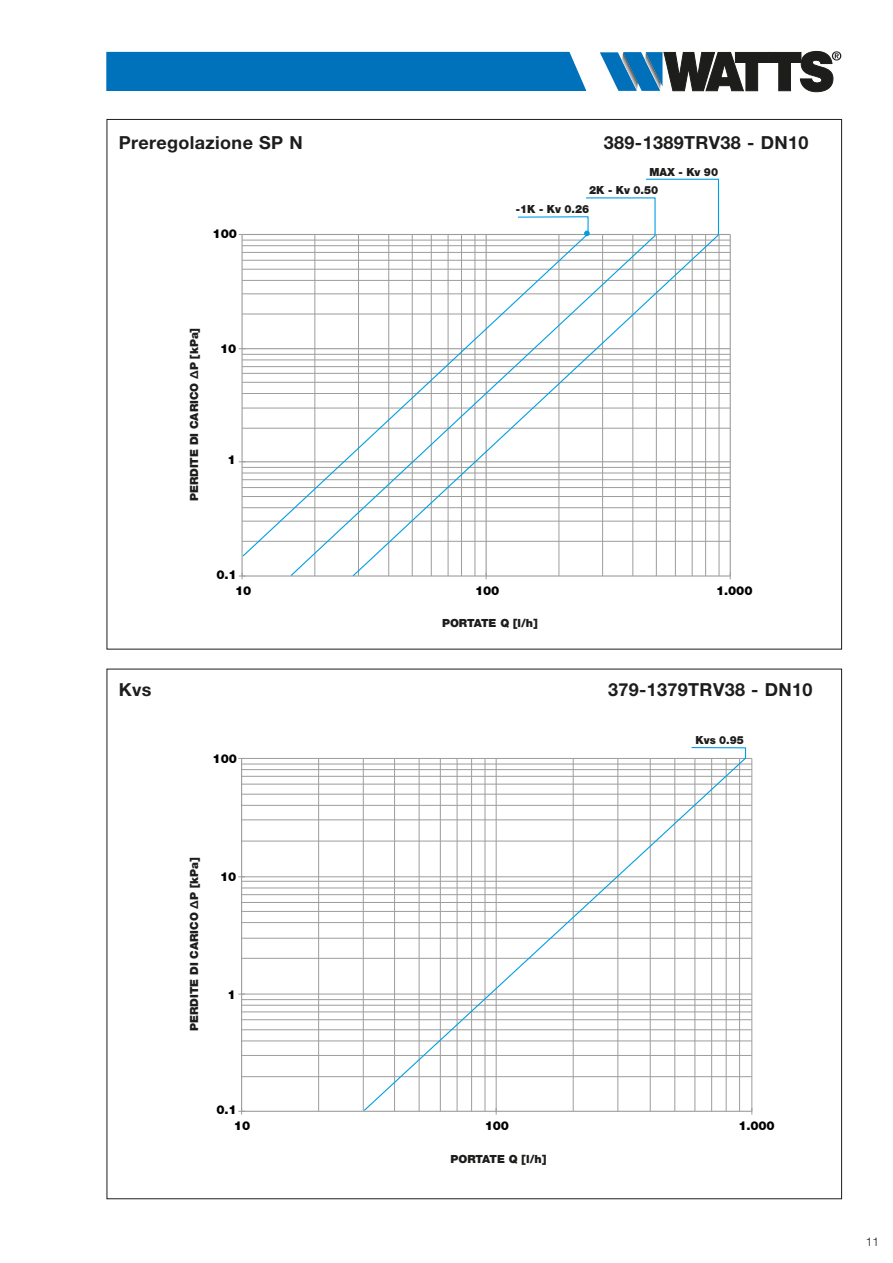
<style>
.page{position:relative;width:893px;height:1263px;background:#fff}
.page>*{position:absolute;margin:0;border:0;box-sizing:border-box;transform-origin:0 0}
.t1{font:700 18px "Helvetica Neue LT Std";letter-spacing:.02em;color:#1d1d1b}
.t2{font:900 12.3px "Helvetica Neue LT Std";letter-spacing:-.01em;color:#000101}
.t3{font:300 12px "Helvetica Neue LT Std";color:#1d1d1b}
.t4{font:900 11.25px "Helvetica Neue LT Std";color:#1d1d1b}
.t5{font:900 11.25px "Helvetica Neue LT Std";color:#1d1d1b;scale:.95 1}
.t6{font:900 11.1px "Helvetica Neue LT Std";color:#1d1d1b;scale:.95 1}
</style>
<div class="page">
<svg style="left:600px;top:51px;width:241px;height:41px"></svg>
<div style="left:106px;top:52px;width:480px;height:39px;background:#0072bb"></div>
<hr style="left:242px;top:1076px;width:510px;height:1px;background:#9d9d9c">
<hr style="left:242px;top:1055px;width:510px;height:1px;background:#9d9d9c">
<hr style="left:242px;top:1040px;width:510px;height:1px;background:#9d9d9c">
<hr style="left:242px;top:1029px;width:510px;height:1px;background:#9d9d9c">
<hr style="left:242px;top:1019px;width:510px;height:1px;background:#9d9d9c">
<hr style="left:242px;top:1011px;width:510px;height:1px;background:#9d9d9c">
<hr style="left:242px;top:1005px;width:510px;height:1px;background:#9d9d9c">
<hr style="left:242px;top:999px;width:510px;height:1px;background:#9d9d9c">
<hr style="left:242px;top:958px;width:510px;height:1px;background:#9d9d9c">
<hr style="left:242px;top:938px;width:510px;height:1px;background:#9d9d9c">
<hr style="left:242px;top:922px;width:510px;height:1px;background:#9d9d9c">
<hr style="left:242px;top:911px;width:510px;height:1px;background:#9d9d9c">
<hr style="left:242px;top:902px;width:510px;height:1px;background:#9d9d9c">
<hr style="left:242px;top:894px;width:510px;height:1px;background:#9d9d9c">
<hr style="left:242px;top:887px;width:510px;height:1px;background:#9d9d9c">
<hr style="left:242px;top:881px;width:510px;height:1px;background:#9d9d9c">
<hr style="left:242px;top:841px;width:510px;height:1px;background:#9d9d9c">
<hr style="left:242px;top:819px;width:510px;height:1px;background:#9d9d9c">
<hr style="left:242px;top:805px;width:510px;height:1px;background:#9d9d9c">
<hr style="left:242px;top:794px;width:510px;height:1px;background:#9d9d9c">
<hr style="left:242px;top:784px;width:510px;height:1px;background:#9d9d9c">
<hr style="left:242px;top:776px;width:510px;height:1px;background:#9d9d9c">
<hr style="left:242px;top:769px;width:510px;height:1px;background:#9d9d9c">
<hr style="left:242px;top:764px;width:510px;height:1px;background:#9d9d9c">
<hr style="left:242px;top:994px;width:510px;height:1px;background:#9d9d9c">
<hr style="left:242px;top:876px;width:510px;height:1px;background:#9d9d9c">
<hr style="left:242px;top:758px;width:510px;height:1px;background:#9d9d9c">
<hr style="left:318px;top:758px;width:1px;height:353px;background:#9d9d9c">
<hr style="left:751px;top:758px;width:1px;height:353px;background:#9d9d9c">
<hr style="left:241px;top:758px;width:1px;height:353px;background:#9d9d9c">
<hr style="left:242px;top:1111px;width:510px;height:1px;background:#9d9d9c">
<svg style="left:238px;top:1108px;width:7px;height:6px"></svg>
<svg style="left:363px;top:747px;width:384px;height:365px"></svg>
<hr style="left:242px;top:541px;width:488px;height:1px;background:#9d9d9c">
<hr style="left:242px;top:521px;width:488px;height:1px;background:#9d9d9c">
<hr style="left:242px;top:507px;width:488px;height:1px;background:#9d9d9c">
<hr style="left:242px;top:496px;width:488px;height:1px;background:#9d9d9c">
<hr style="left:242px;top:487px;width:488px;height:1px;background:#9d9d9c">
<hr style="left:242px;top:479px;width:488px;height:1px;background:#9d9d9c">
<hr style="left:242px;top:473px;width:488px;height:1px;background:#9d9d9c">
<hr style="left:242px;top:467px;width:488px;height:1px;background:#9d9d9c">
<hr style="left:242px;top:428px;width:488px;height:1px;background:#9d9d9c">
<hr style="left:242px;top:408px;width:488px;height:1px;background:#9d9d9c">
<hr style="left:242px;top:393px;width:488px;height:1px;background:#9d9d9c">
<hr style="left:242px;top:382px;width:488px;height:1px;background:#9d9d9c">
<hr style="left:242px;top:373px;width:488px;height:1px;background:#9d9d9c">
<hr style="left:242px;top:366px;width:488px;height:1px;background:#9d9d9c">
<hr style="left:242px;top:359px;width:488px;height:1px;background:#9d9d9c">
<hr style="left:242px;top:354px;width:488px;height:1px;background:#9d9d9c">
<hr style="left:242px;top:314px;width:488px;height:1px;background:#9d9d9c">
<hr style="left:242px;top:293px;width:488px;height:1px;background:#9d9d9c">
<hr style="left:242px;top:280px;width:488px;height:1px;background:#9d9d9c">
<hr style="left:242px;top:269px;width:488px;height:1px;background:#9d9d9c">
<hr style="left:242px;top:260px;width:488px;height:1px;background:#9d9d9c">
<hr style="left:242px;top:252px;width:488px;height:1px;background:#9d9d9c">
<hr style="left:242px;top:245px;width:488px;height:1px;background:#9d9d9c">
<hr style="left:242px;top:240px;width:488px;height:1px;background:#9d9d9c">
<hr style="left:242px;top:461px;width:488px;height:1px;background:#9d9d9c">
<hr style="left:242px;top:348px;width:488px;height:1px;background:#9d9d9c">
<hr style="left:242px;top:234px;width:488px;height:1px;background:#9d9d9c">
<hr style="left:730px;top:234px;width:1px;height:342px;background:#9d9d9c">
<hr style="left:241px;top:234px;width:2px;height:342px;background:#9d9d9c">
<hr style="left:242px;top:575px;width:488px;height:2px;background:#9d9d9c">
<svg style="left:239px;top:573px;width:6px;height:6px"></svg>
<svg style="left:242px;top:235px;width:48px;height:322px"></svg>
<svg style="left:290px;top:235px;width:62px;height:342px"></svg>
<svg style="left:352px;top:178px;width:368px;height:399px"></svg>
<h1 class="t1" style="left:119px;top:132px;width:186px">Preregolazione SP N</h1>
<h1 class="t1" style="left:604px;top:132px;width:206px">389-1389TRV38 - DN10</h1>
<p class="t5" style="left:649px;top:165px;width:74px">MAX - Kv 90</p>
<p class="t5" style="left:589px;top:183px;width:74px">2K - Kv 0.50</p>
<p class="t2" style="left:213px;top:226px;width:26px">100</p>
<p class="t5" style="left:516px;top:203px;width:79px">-1K - Kv 0.26</p>
<p class="t4" style="left:188px;top:501px;width:175px;rotate:-90deg">PERDITE DI CARICO ∆P [kPa]</p>
<p class="t2" style="left:220px;top:341px;width:18px">10</p>
<p class="t2" style="left:227px;top:452px;width:10px">1</p>
<p class="t2" style="left:216px;top:567px;width:22px">0.1</p>
<p class="t2" style="left:235px;top:583px;width:18px">10</p>
<p class="t2" style="left:475px;top:583px;width:26px">100</p>
<p class="t2" style="left:716px;top:583px;width:38px">1.000</p>
<p class="t4" style="left:442px;top:616px;width:97px">PORTATE Q [l/h]</p>
<h1 class="t1" style="left:119px;top:678px;width:34px">Kvs</h1>
<h1 class="t1" style="left:608px;top:678px;width:206px">379-1379TRV38 - DN10</h1>
<p class="t2" style="left:213px;top:751px;width:26px">100</p>
<p class="t6" style="left:696px;top:733px;width:52px">Kvs 0.95</p>
<p class="t4" style="left:188px;top:1031px;width:175px;rotate:-90deg">PERDITE DI CARICO ∆P [kPa]</p>
<p class="t2" style="left:220px;top:870px;width:18px">10</p>
<p class="t2" style="left:227px;top:987px;width:10px">1</p>
<p class="t2" style="left:216px;top:1102px;width:22px">0.1</p>
<p class="t2" style="left:234px;top:1118px;width:18px">10</p>
<p class="t2" style="left:485px;top:1118px;width:26px">100</p>
<p class="t2" style="left:738px;top:1118px;width:38px">1.000</p>
<p class="t4" style="left:451px;top:1152px;width:97px">PORTATE Q [l/h]</p>
<p class="t3" style="left:866px;top:1234px;width:15px">11</p>
</div>
